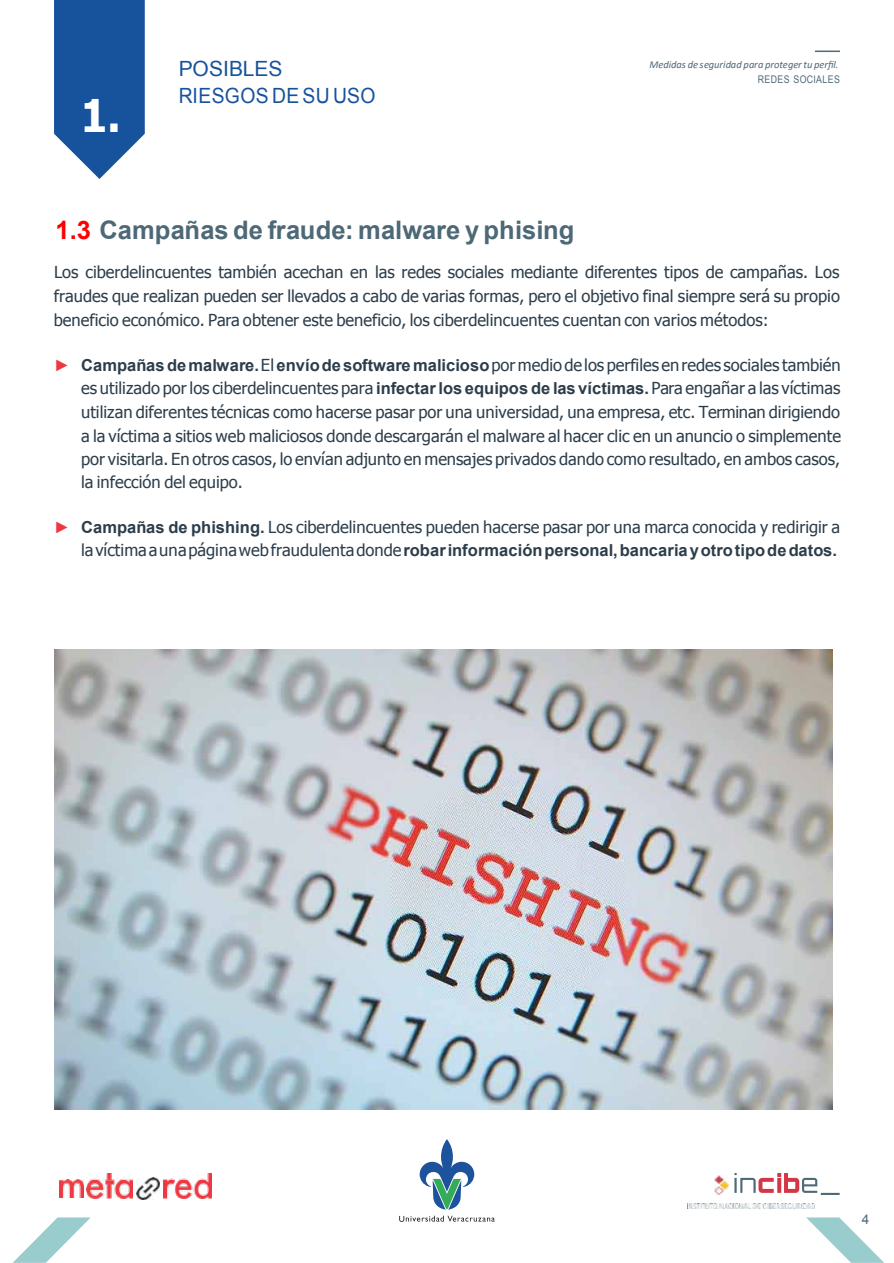
<style>
.page{position:relative;width:894px;height:1263px;background:#fff}
.page>*{position:absolute;margin:0;border:0;box-sizing:border-box;transform-origin:0 0}
.t1{font:700 45px "Tahoma";color:#fff;scale:.93 1}
.t2{font:700 25.5px "Arial";letter-spacing:.005em;color:#4d6876}
.t3{font:21px/26.7px "Arial";letter-spacing:.01em;color:#17529c}
.t4{font:16.5px/23.5px "Tahoma";color:#2c3d4a;text-align:justify}
.t5{font:700 16.5px "Arial";color:#2c3d4a}
.t6{font:13.5px "Arial";color:#4d6876}
.t7{font:italic 10.5px "Calibri";letter-spacing:-.015em;color:#4d6876}
.t8{font:10.5px "Arial";letter-spacing:.045em;color:#4d6876;scale:.83 1}
.s1{color:#f00}
.s2{font-family:"Arial";font-weight:900;color:#ef3741}
.s3{font-family:"Arial";font-weight:700}
.s4{font-family:"Tahoma";font-weight:400}
</style>
<div class="page">
<svg style="left:13px;top:1217px;width:78px;height:46px"></svg>
<svg style="left:806px;top:1217px;width:77px;height:46px"></svg>
<img style="left:687px;top:1204px;width:127px;height:5px">
<img style="left:137px;top:1178px;width:22px;height:22px">
<img style="left:86px;top:1174px;width:47px;height:24px">
<img style="left:163px;top:1174px;width:49px;height:24px">
<img style="left:60px;top:1180px;width:24px;height:18px">
<img style="left:714px;top:1176px;width:14px;height:19px">
<svg style="left:734px;top:1173px;width:105px;height:22px"></svg>
<svg style="left:815px;top:51px;width:24px;height:1px"></svg>
<img style="left:54px;top:649px;width:778px;height:461px">
<svg style="left:54px;top:0;width:91px;height:179px;background:#3468a8"></svg>
<svg style="left:419px;top:1139px;width:55px;height:71px"></svg>
<svg style="left:399px;top:1216px;width:95px;height:6px"></svg>
<h1 class="t1" style="left:81px;top:84px;width:44px">1.</h1>
<p class="t3" style="left:179px;top:56px;width:198px">POSIBLES<br>RIESGOS DE SU USO</p>
<p class="t7" style="left:649px;top:57px;width:190px">Medidas de seguridad para proteger tu perfil.</p>
<p class="t8" style="left:757px;top:72px;width:101px">REDES SOCIALES</p>
<h2 class="t2" style="left:56px;top:213px;width:520px"><span class="s1">1.3</span> Campañas de fraude: malware y phising</h2>
<p class="t4" style="left:54px;top:260px;width:787px;line-height:24px">Los ciberdelincuentes también acechan en las redes sociales mediante diferentes tipos de campañas. Los fraudes que realizan pueden ser llevados a cabo de varias formas, pero el objetivo final siempre será su propio beneficio económico. Para obtener este beneficio, los ciberdelincuentes cuentan con varios métodos:</p>
<p class="t4" style="left:81px;top:352px;width:761px;text-indent:-27px"><span class="s2">►</span> <span class="s3">Campañasdemalware.</span>El<span class="s3">envíodesoftwaremalicioso</span>por mediode los perfiles enredes sociales también es utilizado por los ciberdelincuentes para <span class="s3">infectar los equipos de las víctimas.</span>Para engañar a las víctimas utilizan diferentes técnicas como hacerse pasar por una universidad, una empresa, etc. Terminan dirigiendo a la víctima a sitios web maliciosos donde descargarán el malware al hacer clic en un anuncio o simplemente por visitarla. En otros casos, lo envían adjunto en mensajes privados dando como resultado, en ambos casos, la infección del equipo.</p>
<p class="t4" style="left:54px;top:515px;width:787px"><span class="s2">►</span> <span class="s3">Campañas de phishing.</span> Los ciberdelincuentes pueden hacerse pasar por una marca conocida y redirigir a</p>
<p class="t5" style="left:81px;top:539px;width:757px"><span class="s4">lavíctimaaunapáginawebfraudulentadonde</span>robarinformaciónpersonal,bancariayotrotipodedatos.</p>
<p class="t6" style="left:861px;top:1210px;width:9px">4</p>
</div>
